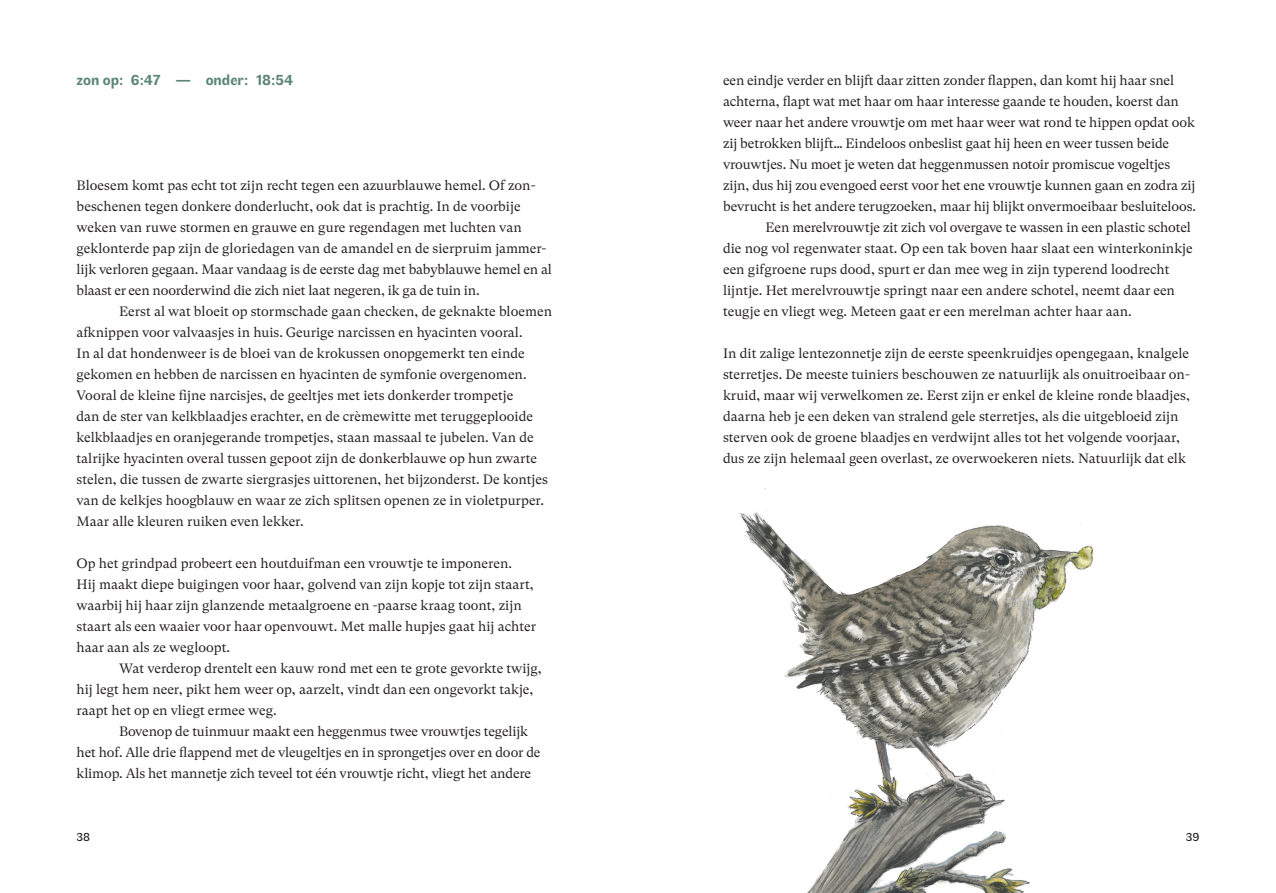
<style>
.page{position:relative;width:1276px;height:893px;background:#fff}
.page>*{position:absolute;margin:0;border:0;box-sizing:border-box;transform-origin:0 0}
.INTRO_info{font:700 15px "Faune Text";color:#5b8578}
.BROOD{font:13.5px/21px "GT Super Text";color:#231f20}
.t1{font:12px "Faune Text";color:#231f20}
</style>
<div class="page">
<img style="left:733px;top:488px;width:361px;height:405px">
<p class="INTRO_info" style="left:77px;top:69px;width:218px">zon op: 6:47 — onder: 18:54</p>
<p class="BROOD" style="left:77px;top:175px;width:477px">Bloesem komt pas echt tot zijn recht tegen een azuurblauwe hemel. Of zon&shy;beschenen tegen donkere donderlucht, ook dat is prachtig. In de voorbije weken van ruwe stormen en grauwe en gure regendagen met luchten van geklonterde pap zijn de gloriedagen van de amandel en de sierpruim jammer&shy;lijk verloren gegaan. Maar vandaag is de eerste dag met babyblauwe hemel en al blaast er een noorderwind die zich niet laat negeren, ik ga de tuin in.</p>
<p class="BROOD" style="left:77px;top:301px;width:477px;text-indent:43px">Eerst al wat bloeit op stormschade gaan checken, de geknakte bloemen afknippen voor valvaasjes in huis. Geurige narcissen en hyacinten vooral.<br>In al dat hondenweer is de bloei van de krokussen onopgemerkt ten einde gekomen en hebben de narcissen en hyacinten de symfonie overgenomen.<br>Vooral de kleine fijne narcisjes, de geeltjes met iets donkerder trompetje<br>dan de ster van kelkblaadjes erachter, en de crèmewitte met teruggeplooide kelkblaadjes en oranjegerande trompetjes, staan massaal te jubelen. Van de talrijke hyacinten overal tussen gepoot zijn de donkerblauwe op hun zwarte stelen, die tussen de zwarte siergrasjes uittorenen, het bijzonderst. De kontjes van de kelkjes hoogblauw en waar ze zich splitsen openen ze in violetpurper.<br>Maar alle kleuren ruiken even lekker.</p>
<p class="BROOD" style="left:77px;top:553px;width:461px">Op het grindpad probeert een houtduifman een vrouwtje te imponeren.<br>Hij maakt diepe buigingen voor haar, golvend van zijn kopje tot zijn staart, waarbij hij haar zijn glanzende metaalgroene en -paarse kraag toont, zijn staart als een waaier voor haar openvouwt. Met malle hupjes gaat hij achter haar aan als ze wegloopt.</p>
<p class="BROOD" style="left:77px;top:658px;width:466px;text-indent:43px">Wat verderop drentelt een kauw rond met een te grote gevorkte twijg, hij legt hem neer, pikt hem weer op, aarzelt, vindt dan een ongevorkt takje, raapt het op en vliegt ermee weg.</p>
<p class="BROOD" style="left:77px;top:721px;width:465px;text-indent:43px">Bovenop de tuinmuur maakt een heggenmus twee vrouwtjes tegelijk het hof. Alle drie flappend met de vleugeltjes en in sprongetjes over en door de klimop. Als het mannetje zich teveel tot één vrouwtje richt, vliegt het andere</p>
<p class="BROOD" style="left:723px;top:70px;width:474px">een eindje verder en blijft daar zitten zonder flappen, dan komt hij haar snel achterna, flapt wat met haar om haar interesse gaande te houden, koerst dan weer naar het andere vrouwtje om met haar weer wat rond te hippen opdat ook zij betrokken blijft… Eindeloos onbeslist gaat hij heen en weer tussen beide vrouwtjes. Nu moet je weten dat heggenmussen notoir promiscue vogeltjes zijn, dus hij zou evengoed eerst voor het ene vrouwtje kunnen gaan en zodra zij bevrucht is het andere terugzoeken, maar hij blijkt onvermoeibaar besluiteloos.</p>
<p class="BROOD" style="left:723px;top:217px;width:471px;text-indent:43px">Een merelvrouwtje zit zich vol overgave te wassen in een plastic schotel die nog vol regenwater staat. Op een tak boven haar slaat een winterkoninkje een gifgroene rups dood, spurt er dan mee weg in zijn typerend loodrecht lijntje. Het merelvrouwtje springt naar een andere schotel, neemt daar een teugje en vliegt weg. Meteen gaat er een merelman achter haar aan.</p>
<p class="BROOD" style="left:723px;top:343px;width:468px">In dit zalige lentezonnetje zijn de eerste speenkruidjes opengegaan, knalgele sterretjes. De meeste tuiniers beschouwen ze natuurlijk als onuitroeibaar on&shy;kruid, maar wij verwelkomen ze. Eerst zijn er enkel de kleine ronde blaadjes, daarna heb je een deken van stralend gele sterretjes, als die uitgebloeid zijn sterven ook de groene blaadjes en verdwijnt alles tot het volgende voorjaar, dus ze zijn helemaal geen overlast, ze overwoekeren niets. Natuurlijk dat elk</p>
<p class="t1" style="left:77px;top:829px;width:15px">38</p>
<p class="t1" style="left:1185px;top:829px;width:15px">39</p>
</div>
